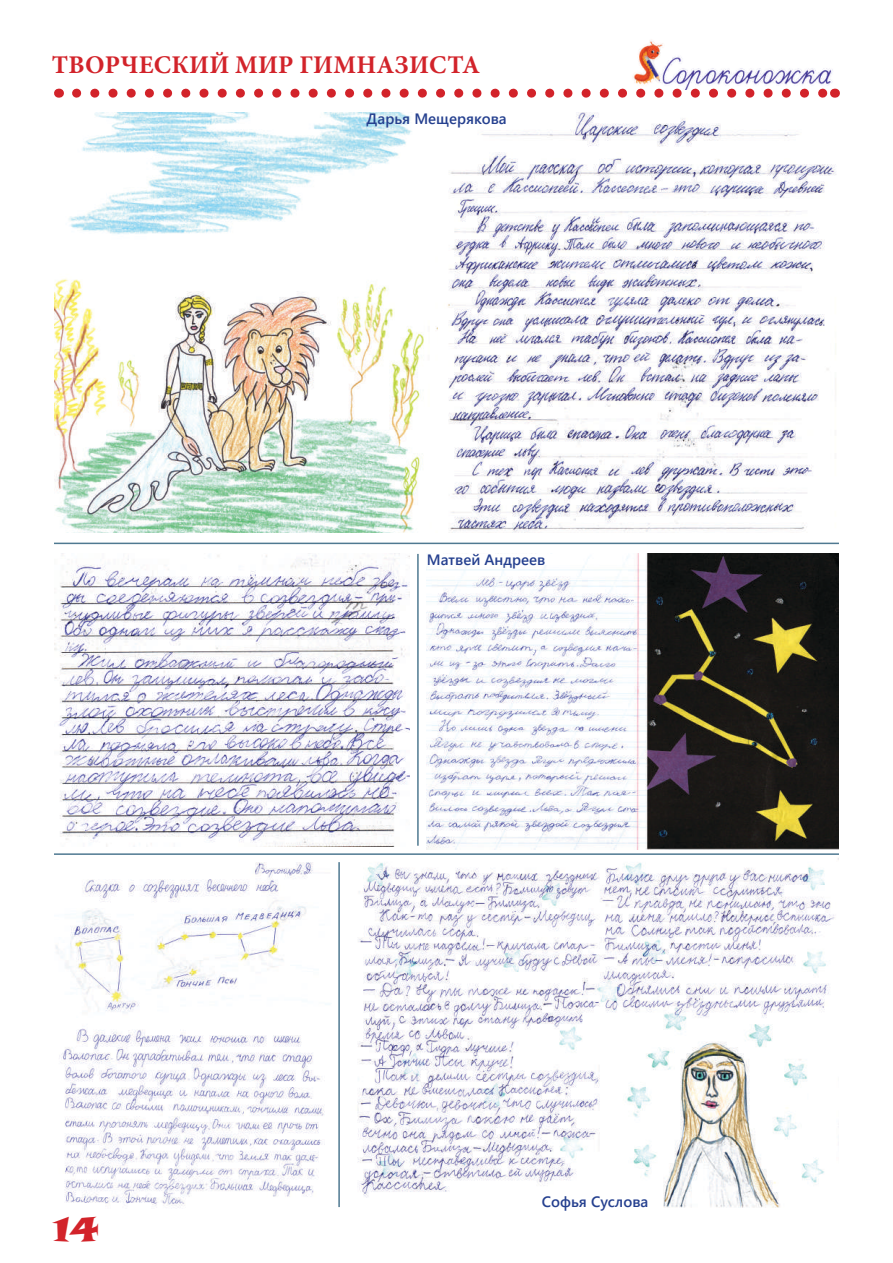
<style>
.page{position:relative;width:893px;height:1263px;background:#fff}
.page>*{position:absolute;margin:0;border:0;box-sizing:border-box;transform-origin:0 0}
.t1{font:800 42px "Tolstyak";color:#d2232a}
.t2{font:700 25.5px "Minion Pro";letter-spacing:.01em;color:#d2232a}
.t3{font:600 15px "Segoe UI";color:#25408f}
</style>
<div class="page">
<svg style="left:77px;top:89px;width:748px;height:9px"></svg>
<img style="left:626px;top:40px;width:213px;height:50px">
<img style="left:54px;top:113px;width:782px;height:420px">
<img style="left:427px;top:554px;width:412px;height:296px">
<img style="left:54px;top:554px;width:356px;height:292px">
<img style="left:357px;top:858px;width:482px;height:349px">
<img style="left:56px;top:862px;width:274px;height:346px">
<hr style="left:54px;top:543px;width:785px;height:1px;background:#4f7991">
<hr style="left:54px;top:853px;width:785px;height:2px;background:#4f7991">
<hr style="left:417px;top:554px;width:2px;height:292px;background:#4f7991">
<hr style="left:338px;top:862px;width:2px;height:345px;background:#4f7991">
<div style="left:427px;top:554px;width:140px;height:11px;background:#fff"></div>
<div style="left:508px;top:1196px;width:140px;height:11px;background:#fff"></div>
<h2 class="t2" style="left:52px;top:46px;width:430px">ТВОРЧЕСКИЙ МИР ГИМНАЗИСТА</h2>
<p class="t3" style="left:367px;top:104px;width:142px">Дарья Мещерякова</p>
<p class="t3" style="left:427px;top:545px;width:120px">Матвей Андреев</p>
<h1 class="t1" style="left:52px;top:1207px;width:48px">14</h1>
<p class="t3" style="left:542px;top:1187px;width:108px">Софья Суслова</p>
</div>
